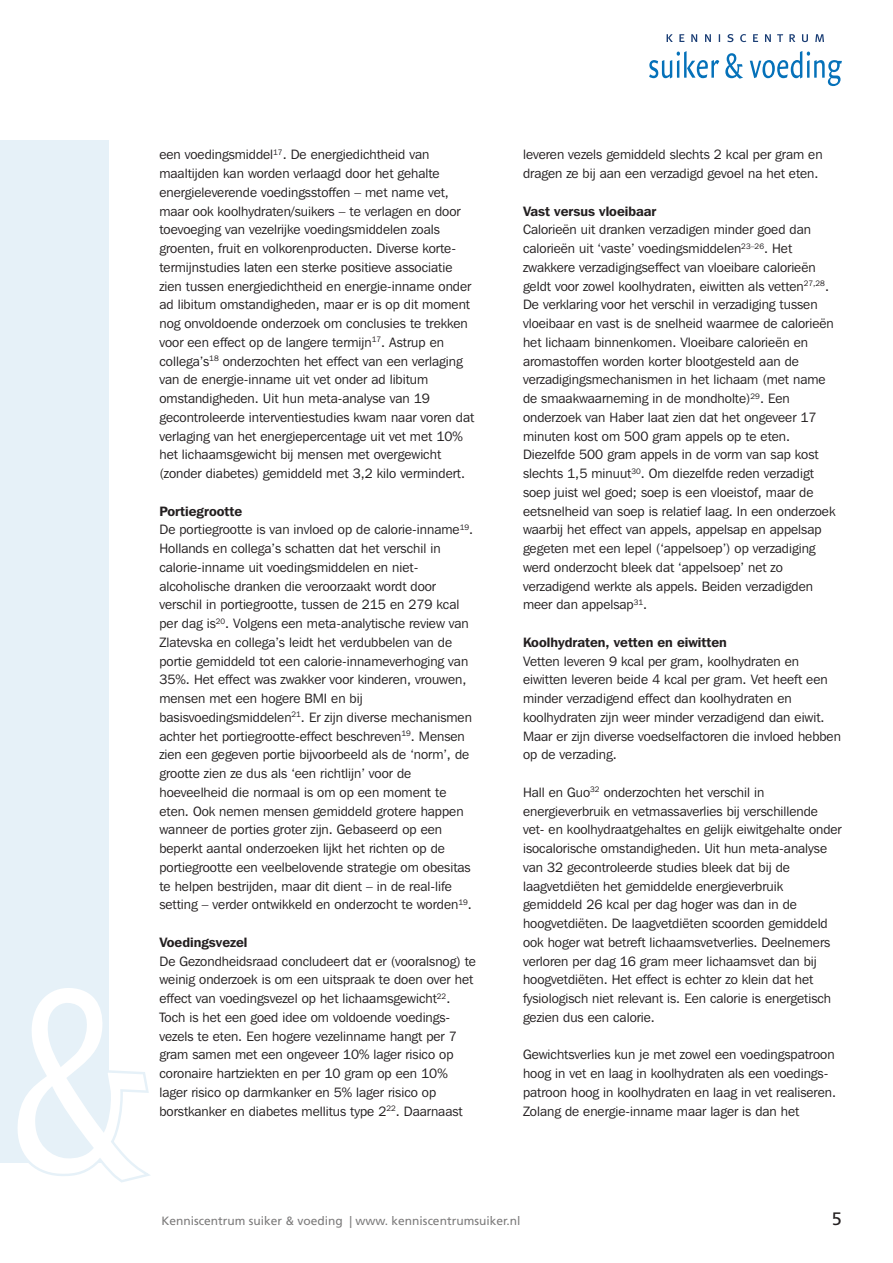
<style>
.page{position:relative;width:893px;height:1263px;background:#fff}
.page>*{position:absolute;margin:0;border:0;box-sizing:border-box;transform-origin:0 0}
.t1{font:18px "Frutiger";color:#231f20}
.Platte_tekst{font:13.5px/18.8px "Franklin Gothic IT Cby BT";color:#231f20}
._3__Subkop{font:600 13.5px "Franklin Gothic IT Cby BT";color:#231f20}
.t2{font:12px "Frutiger";color:#7c7b7b}
</style>
<div class="page">
<div style="left:0;top:140px;width:108px;height:1023px;background:#e6f1f8"></div>
<svg style="left:18px;top:983px;width:132px;height:200px"></svg>
<svg style="left:649px;top:51px;width:193px;height:35px"></svg>
<svg style="left:667px;top:34px;width:157px;height:8px"></svg>
<p class="Platte_tekst" style="left:159px;top:145px;width:316px">een voedingsmiddel<sup>17</sup>. De energiedichtheid van maaltijden kan worden verlaagd door het gehalte energieleverende voedingsstoffen – met name vet, maar ook koolhydraten/suikers – te verlagen en door toevoeging van vezelrijke voedingsmiddelen zoals groenten, fruit en volkorenproducten. Diverse korte&shy;termijnstudies laten een sterke positieve associatie zien tussen energiedichtheid en energie-inname onder ad libitum omstandigheden, maar er is op dit moment nog onvoldoende onderzoek om conclusies te trekken voor een effect op de langere termijn<sup>17</sup>. Astrup en collega’s<sup>18</sup> onderzochten het effect van een verlaging van de energie-inname uit vet onder ad libitum omstandigheden. Uit hun meta-analyse van 19 gecontroleerde interventiestudies kwam naar voren dat verlaging van het energiepercentage uit vet met 10% het lichaamsgewicht bij mensen met overgewicht (zonder diabetes) gemiddeld met 3,2 kilo vermindert.</p>
<p class="_3__Subkop" style="left:159px;top:502px;width:84px">Portiegrootte</p>
<p class="Platte_tekst" style="left:159px;top:520px;width:315px">De portiegrootte is van invloed op de calorie-inname<sup>19</sup>.<br>Hollands en collega’s schatten dat het verschil in calorie-inname uit voedingsmiddelen en niet&shy;alcoholische dranken die veroorzaakt wordt door verschil in portiegrootte, tussen de 215 en 279 kcal per dag is<sup>20</sup>. Volgens een meta-analytische review van Zlatevska en collega’s leidt het verdubbelen van de portie gemiddeld tot een calorie-innameverhoging van 35%. Het effect was zwakker voor kinderen, vrouwen, mensen met een hogere BMI en bij basisvoedingsmiddelen<sup>21</sup>. Er zijn diverse mechanismen achter het portiegrootte-effect beschreven<sup>19</sup>. Mensen zien een gegeven portie bijvoorbeeld als de ‘norm’, de grootte zien ze dus als ‘een richtlijn’ voor de hoeveelheid die normaal is om op een moment te eten. Ook nemen mensen gemiddeld grotere happen wanneer de porties groter zijn. Gebaseerd op een beperkt aantal onderzoeken lijkt het richten op de portiegrootte een veelbelovende strategie om obesitas te helpen bestrijden, maar dit dient – in de real-life setting – verder ontwikkeld en onderzocht te worden<sup>19</sup>.</p>
<p class="_3__Subkop" style="left:159px;top:934px;width:90px">Voedingsvezel</p>
<p class="Platte_tekst" style="left:159px;top:951px;width:318px">De Gezondheidsraad concludeert dat er (vooralsnog) te weinig onderzoek is om een uitspraak te doen over het effect van voedingsvezel op het lichaamsgewicht<sup>22</sup>.<br>Toch is het een goed idee om voldoende voedings&shy;vezels te eten. Een hogere vezelinname hangt per 7 gram samen met een ongeveer 10% lager risico op coronaire hartziekten en per 10 gram op een 10% lager risico op darmkanker en 5% lager risico op borstkanker en diabetes mellitus type 2<sup>22</sup>. Daarnaast</p>
<p class="Platte_tekst" style="left:523px;top:145px;width:301px">leveren vezels gemiddeld slechts 2 kcal per gram en dragen ze bij aan een verzadigd gevoel na het eten.</p>
<p class="_3__Subkop" style="left:523px;top:202px;width:135px">Vast versus vloeibaar</p>
<p class="Platte_tekst" style="left:523px;top:220px;width:314px">Calorieën uit dranken verzadigen minder goed dan calorieën uit ‘vaste’ voedingsmiddelen<sup>23–26</sup>. Het zwakkere verzadigingseffect van vloeibare calorieën geldt voor zowel koolhydraten, eiwitten als vetten<sup>27,28</sup>.<br>De verklaring voor het verschil in verzadiging tussen vloeibaar en vast is de snelheid waarmee de calorieën het lichaam binnenkomen. Vloeibare calorieën en aromastoffen worden korter blootgesteld aan de verzadigingsmechanismen in het lichaam (met name de smaakwaarneming in de mondholte)<sup>29</sup>. Een onderzoek van Haber laat zien dat het ongeveer 17 minuten kost om 500 gram appels op te eten.<br>Diezelfde 500 gram appels in de vorm van sap kost slechts 1,5 minuut<sup>30</sup>. Om diezelfde reden verzadigt soep juist wel goed; soep is een vloeistof, maar de eetsnelheid van soep is relatief laag. In een onderzoek waarbij het effect van appels, appelsap en appelsap gegeten met een lepel (‘appelsoep’) op verzadiging werd onderzocht bleek dat ‘appelsoep’ net zo verzadigend werkte als appels. Beiden verzadigden meer dan appelsap<sup>31</sup>.</p>
<p class="_3__Subkop" style="left:523px;top:634px;width:205px">Koolhydraten, vetten en eiwitten</p>
<p class="Platte_tekst" style="left:523px;top:651px;width:319px">Vetten leveren 9 kcal per gram, koolhydraten en eiwitten leveren beide 4 kcal per gram. Vet heeft een minder verzadigend effect dan koolhydraten en koolhydraten zijn weer minder verzadigend dan eiwit.<br>Maar er zijn diverse voedselfactoren die invloed hebben op de verzading.</p>
<p class="Platte_tekst" style="left:523px;top:782px;width:320px">Hall en Guo<sup>32</sup> onderzochten het verschil in energieverbruik en vetmassaverlies bij verschillende vet- en koolhydraatgehaltes en gelijk eiwitgehalte onder isocalorische omstandigheden. Uit hun meta-analyse van 32 gecontroleerde studies bleek dat bij de laagvetdiëten het gemiddelde energieverbruik gemiddeld 26 kcal per dag hoger was dan in de hoogvetdiëten. De laagvetdiëten scoorden gemiddeld ook hoger wat betreft lichaamsvetverlies. Deelnemers verloren per dag 16 gram meer lichaamsvet dan bij hoogvetdiëten. Het effect is echter zo klein dat het fysiologisch niet relevant is. Een calorie is energetisch gezien dus een calorie.</p>
<p class="Platte_tekst" style="left:523px;top:1045px;width:315px">Gewichtsverlies kun je met zowel een voedingspatroon hoog in vet en laag in koolhydraten als een voedings&shy;patroon hoog in koolhydraten en laag in vet realiseren.<br>Zolang de energie-inname maar lager is dan het</p>
<p class="t2" style="left:162px;top:1213px;width:360px">Kenniscentrum suiker &amp; voeding | www. kenniscentrumsuiker.nl</p>
<h1 class="t1" style="left:832px;top:1208px;width:12px">5</h1>
</div>
